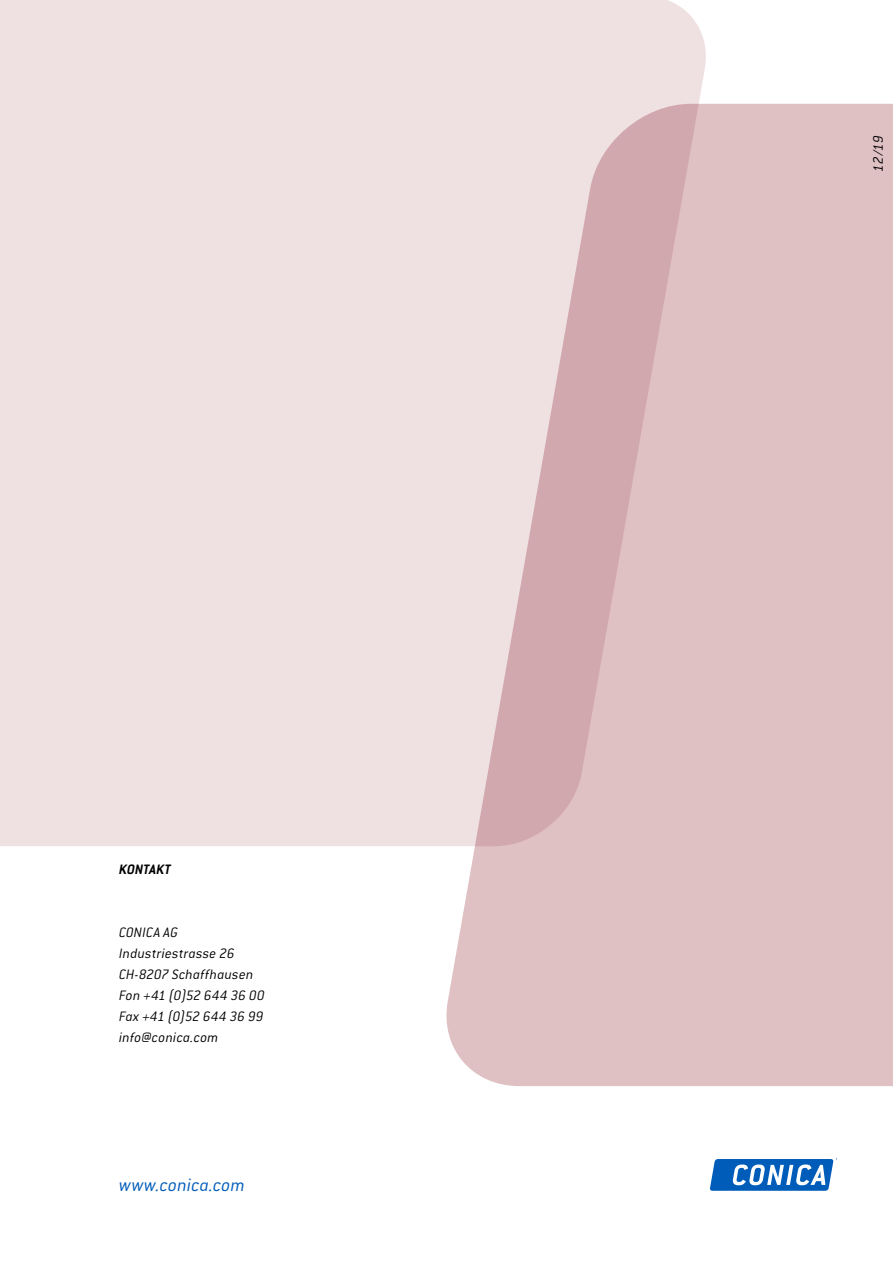
<style>
.page{position:relative;width:893px;height:1263px;background:#fff}
.page>*{position:absolute;margin:0;border:0;box-sizing:border-box;transform-origin:0 0}
.t1{font:italic 300 19.5px "CONICA Conduit ITC";letter-spacing:.01em;color:#005cb9}
.t2{font:italic 300 15px "CONICA Conduit ITC";letter-spacing:.015em;color:#000}
.t3{font:italic 700 15px "CONICA Conduit ITC";letter-spacing:.015em;color:#000}
</style>
<div class="page">
<div style="left:0;top:0;width:707px;height:846px;background:#efe0e2"></div>
<svg style="left:445px;top:104px;width:448px;height:982px;background:#dfc2c5"></svg>
<svg style="left:710px;top:1159px;width:123px;height:32px"></svg>
<p class="t3" style="left:119px;top:860px;width:53px">KONTAKT</p>
<p class="t2" style="left:119px;top:924px;width:60px">CONICA AG</p>
<p class="t2" style="left:119px;top:945px;width:117px">Industriestrasse 26</p>
<p class="t2" style="left:119px;top:966px;width:136px">CH-8207 Schaffhausen</p>
<p class="t2" style="left:119px;top:987px;width:147px">Fon +41 (0)52 644 36 00</p>
<p class="t2" style="left:119px;top:1008px;width:146px">Fax +41 (0)52 644 36 99</p>
<p class="t2" style="left:119px;top:1029px;width:101px">info@conica.com</p>
<p class="t1" style="left:119px;top:1174px;width:127px">www.conica.com</p>
<p class="t2" style="left:870px;top:172px;width:38px;rotate:-90deg">12/19</p>
</div>
